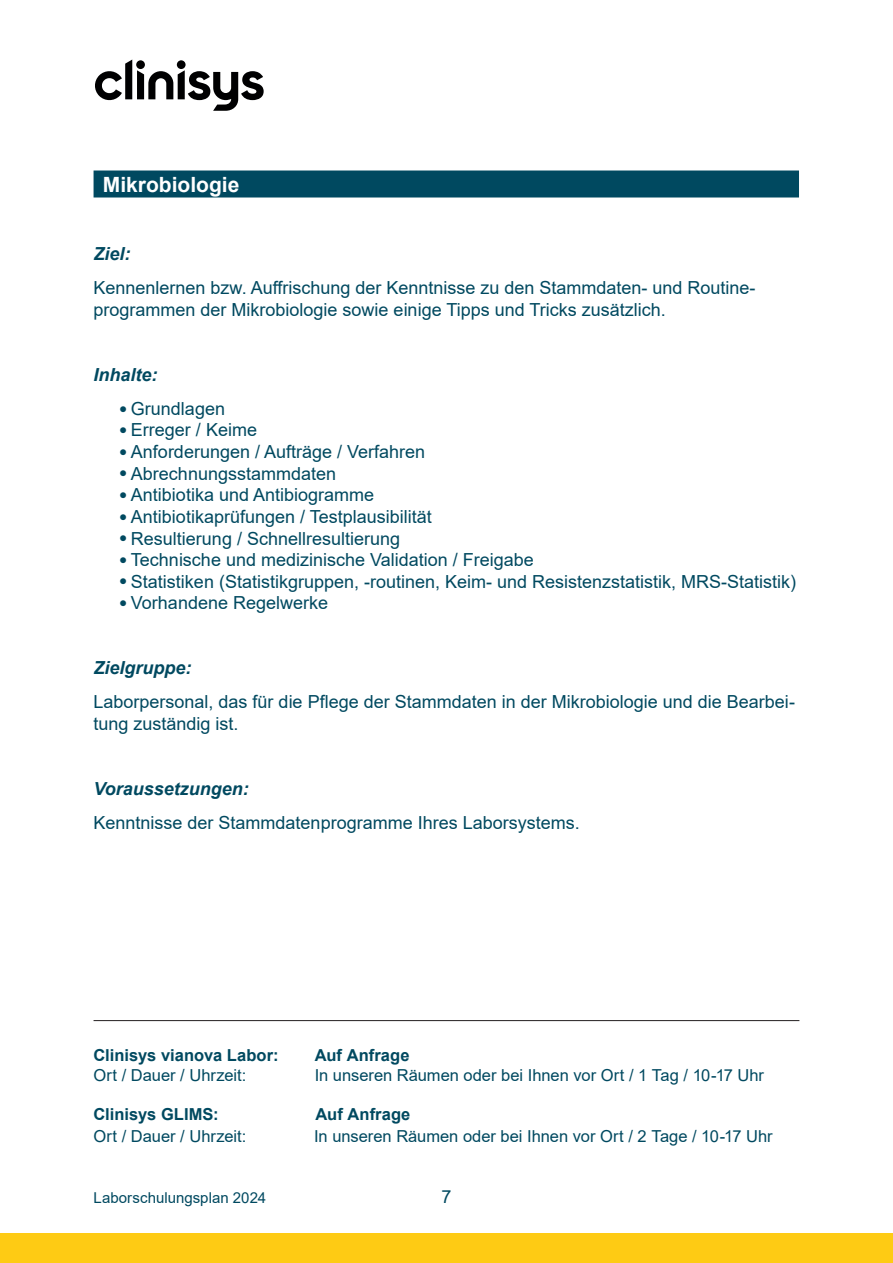
<style>
.page{position:relative;width:893px;height:1263px;background:#fff}
.page>*{position:absolute;margin:0;border:0;box-sizing:border-box;transform-origin:0 0}
.t1{font:700 21px "Arial";color:#fff}
.t2{font:18px/21.6px "Arial";color:#004960}
.t3{font:italic 700 18px "Arial";color:#004960}
.t4{font:16.5px "Arial";color:#004960}
.t5{font:700 16.5px "Arial";color:#004960}
.t6{font:15px "Arial";color:#004960}
.s1{font-size:13.5px}
</style>
<div class="page">
<div style="left:0;top:1233px;width:893px;height:30px;background:#fecb14"></div>
<svg style="left:95px;top:60px;width:169px;height:51px"></svg>
<div style="left:94px;top:170px;width:705px;height:27px;background:#004960"></div>
<hr style="left:94px;top:1020px;width:705px;height:1px;background:#231f20">
<p class="t1" style="left:103px;top:170px;width:138px">Mikrobiologie</p>
<p class="t3" style="left:94px;top:241px;width:39px">Ziel:</p>
<p class="t2" style="left:94px;top:277px;width:664px">Kennenlernen bzw. Auffrischung der Kenntnisse zu den Stammdaten- und Routine&shy;programmen der Mikrobiologie sowie einige Tipps und Tricks zusätzlich.</p>
<p class="t3" style="left:94px;top:362px;width:66px">Inhalte:</p>
<p class="t2" style="left:119px;top:398px;width:107px"><span class="s1">●</span> Grundlagen</p>
<p class="t2" style="left:119px;top:419px;width:139px"><span class="s1">●</span> Erreger / Keime</p>
<p class="t2" style="left:119px;top:441px;width:308px"><span class="s1">●</span> Anforderungen / Aufträge / Verfahren</p>
<p class="t2" style="left:119px;top:462px;width:218px"><span class="s1">●</span> Abrechnungsstammdaten</p>
<p class="t2" style="left:119px;top:484px;width:257px"><span class="s1">●</span> Antibiotika und Antibiogramme</p>
<p class="t2" style="left:119px;top:506px;width:314px"><span class="s1">●</span> Antibiotikaprüfungen / Testplausibilität</p>
<p class="t2" style="left:119px;top:527px;width:283px"><span class="s1">●</span> Resultierung / Schnellresultierung</p>
<p class="t2" style="left:119px;top:549px;width:416px"><span class="s1">●</span> Technische und medizinische Validation / Freigabe</p>
<p class="t2" style="left:119px;top:570px;width:679px"><span class="s1">●</span> Statistiken (Statistikgruppen, -routinen, Keim- und Resistenzstatistik, MRS-Statistik)</p>
<p class="t2" style="left:119px;top:592px;width:211px"><span class="s1">●</span> Vorhandene Regelwerke</p>
<p class="t3" style="left:94px;top:656px;width:100px">Zielgruppe:</p>
<p class="t2" style="left:94px;top:691px;width:703px">Laborpersonal, das für die Pflege der Stammdaten in der Mikrobiologie und die Bearbei&shy;tung zuständig ist.</p>
<p class="t3" style="left:94px;top:776px;width:157px">Voraussetzungen:</p>
<p class="t2" style="left:94px;top:812px;width:488px">Kenntnisse der Stammdatenprogramme Ihres Laborsystems.</p>
<p class="t5" style="left:94px;top:1043px;width:187px">Clinisys vianova Labor:</p>
<p class="t5" style="left:315px;top:1043px;width:96px">Auf Anfrage</p>
<p class="t4" style="left:94px;top:1063px;width:154px">Ort / Dauer / Uhrzeit:</p>
<p class="t4" style="left:315px;top:1063px;width:451px">In unseren Räumen oder bei Ihnen vor Ort / 1 Tag / 10-17 Uhr</p>
<p class="t5" style="left:94px;top:1103px;width:127px">Clinisys GLIMS:</p>
<p class="t5" style="left:316px;top:1103px;width:96px">Auf Anfrage</p>
<p class="t4" style="left:94px;top:1125px;width:154px">Ort / Dauer / Uhrzeit:</p>
<p class="t4" style="left:314px;top:1125px;width:460px">In unseren Räumen oder bei Ihnen vor Ort / 2 Tage / 10-17 Uhr</p>
<p class="t6" style="left:94px;top:1187px;width:174px">Laborschulungsplan 2024</p>
<p class="t2" style="left:441px;top:1186px;width:12px">7</p>
</div>
